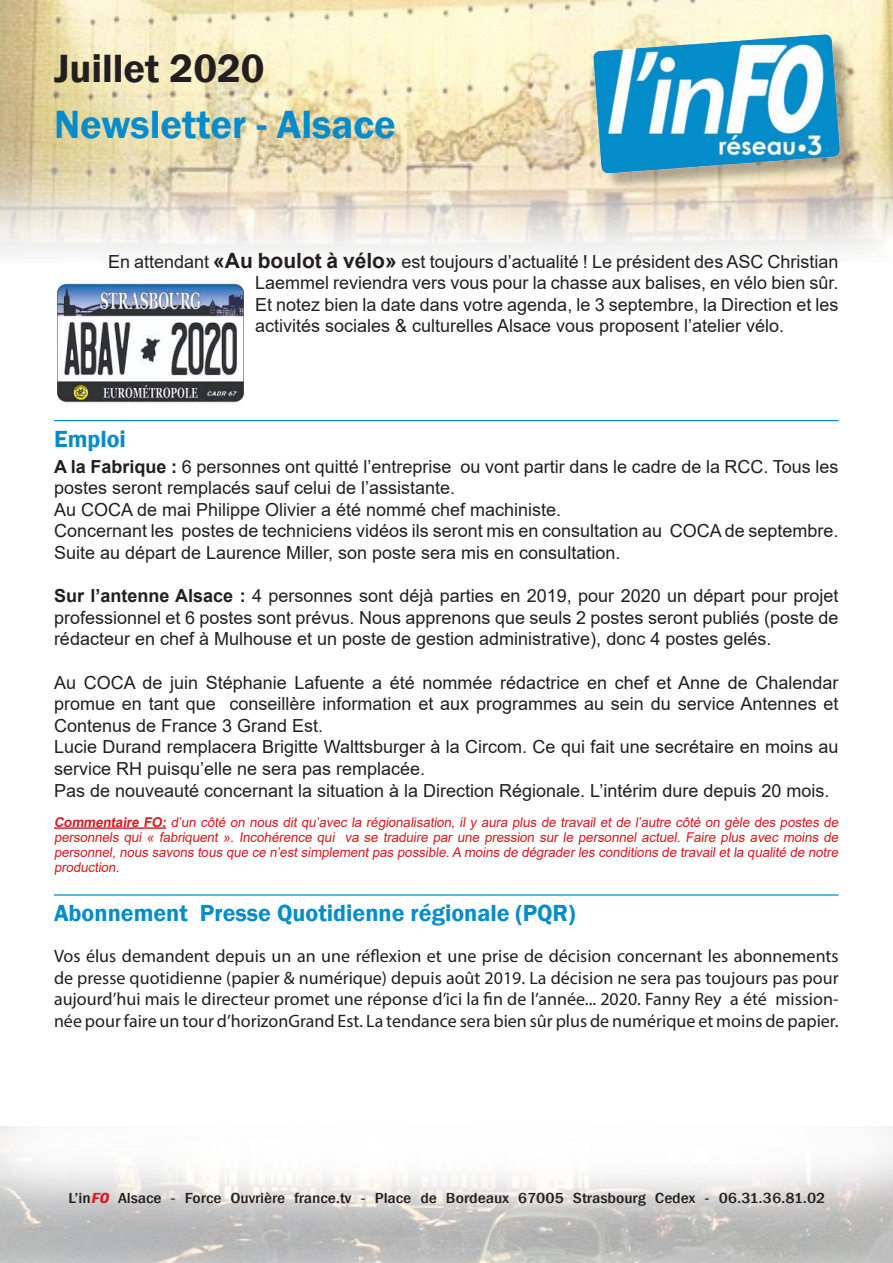
<style>
.page{position:relative;width:893px;height:1263px;background:#fff}
.page>*{position:absolute;margin:0;border:0;box-sizing:border-box;transform-origin:0 0}
.t1{font:600 40.5px "Franklin Gothic";color:#068ccb}
.t2{font:600 40.5px "Franklin Gothic";color:#231f20}
.TITRE{font:600 24px "Franklin Gothic";color:#058dcb}
.t3{font:18px/21.6px "Arial";color:#231f20;text-align:justify}
.Texte_normal{font:18px/21.6px "Myriad Pro";color:#231f20;text-align:justify}
.t4{font:500 condensed 15px "Franklin Gothic";color:#231f20;scale:1.2 1}
.Commentaire_FO{font:13.5px/15px "Arial";color:#dc1820;text-align:justify}
.s1{font-weight:700;font-size:21px}
.s2{font-weight:700}
.s3{font-weight:600;font-style:italic;color:#dc1820}
</style>
<div class="page">
<img style="left:1px;top:0;width:892px;height:255px">
<img style="left:1px;top:1126px;width:892px;height:137px">
<div style="left:596px;top:37px;width:262px;height:154px;background:#231f20;opacity:.33"></div>
<img style="left:590px;top:31px;width:261px;height:147px">
<hr style="left:54px;top:420px;width:784px;height:1px;background:#058dcb">
<hr style="left:54px;top:827px;width:112px;height:2px;background:#dc1820">
<hr style="left:54px;top:894px;width:784px;height:2px;background:#058dcb">
<img style="left:57px;top:281px;width:187px;height:123px">
<h1 class="t2" style="left:54px;top:44px;width:212px">Juillet 2020</h1>
<h1 class="t1" style="left:54px;top:99px;width:343px">Newsletter - Alsace</h1>
<p class="t3" style="left:255px;top:250px;width:585px;text-indent:-147px">En attendant <span class="s1">«Au boulot à vélo»</span> est toujours d’actualité ! Le président des ASC Christian Laemmel reviendra vers vous pour la chasse aux balises, en vélo bien sûr.<br>Et notez bien la date dans votre agenda, le 3 septembre, la Direction et les activités sociales &amp; culturelles Alsace vous proposent l’atelier vélo.</p>
<p class="TITRE" style="left:54px;top:424px;width:73px">Emploi</p>
<p class="t3" style="left:54px;top:455px;width:786px"><span class="s2">A la Fabrique :</span> 6 personnes ont quitté l’entreprise ou vont partir dans le cadre de la RCC. Tous les postes seront remplacés sauf celui de l’assistante.</p>
<p class="t3" style="left:54px;top:499px;width:509px">Au COCA de mai Philippe Olivier a été nommé chef machiniste.</p>
<p class="t3" style="left:54px;top:520px;width:786px">Concernant les postes de techniciens vidéos ils seront mis en consultation au COCA de septembre.</p>
<p class="t3" style="left:54px;top:542px;width:568px">Suite au départ de Laurence Miller, son poste sera mis en consultation.</p>
<p class="t3" style="left:54px;top:585px;width:786px"><span class="s2">Sur l’antenne Alsace :</span> 4 personnes sont déjà parties en 2019, pour 2020 un départ pour projet professionnel et 6 postes sont prévus. Nous apprenons que seuls 2 postes seront publiés (poste de rédacteur en chef à Mulhouse et un poste de gestion administrative), donc 4 postes gelés.</p>
<p class="t3" style="left:54px;top:671px;width:786px">Au COCA de juin Stéphanie Lafuente a été nommée rédactrice en chef et Anne de Chalendar promue en tant que conseillère information et aux programmes au sein du service Antennes et Contenus de France 3 Grand Est.</p>
<p class="t3" style="left:54px;top:736px;width:786px">Lucie Durand remplacera Brigitte Walttsburger à la Circom. Ce qui fait une secrétaire en moins au service RH puisqu’elle ne sera pas remplacée.</p>
<p class="t3" style="left:54px;top:779px;width:777px">Pas de nouveauté concernant la situation à la Direction Régionale. L’intérim dure depuis 20 mois.</p>
<p class="Commentaire_FO" style="left:54px;top:814px;width:788px"><span class="s2">Commentaire FO:</span> d’un côté on nous dit qu’avec la régionalisation, il y aura plus de travail et de l’autre côté on gèle des postes de personnels qui « fabriquent ». Incohérence qui va se traduire par une pression sur le personnel actuel. Faire plus avec moins de personnel, nous savons tous que ce n’est simplement pas possible.A moins de dégrader les conditions de travail et la qualité de notre production.</p>
<p class="TITRE" style="left:54px;top:898px;width:523px">Abonnement Presse Quotidienne régionale (PQR)</p>
<p class="Texte_normal" style="left:54px;top:945px;width:786px">Vos élus demandent depuis un an une réflexion et une prise de décision concernant les abonnements de presse quotidienne (papier &amp; numérique) depuis août 2019. La décision ne sera pas toujours pas pour aujourd’hui mais le directeur promet une réponse d’ici la fin de l’année... 2020. Fanny Rey a été mission&shy;née pour faire un tour d’horizonGrand Est. La tendance sera bien sûr plus de numérique et moins de papier.</p>
<p class="t4" style="left:69px;top:1188px;width:632px">L’in<span class="s3">FO</span> Alsace - Force Ouvrière france.tv - Place de Bordeaux 67005 Strasbourg Cedex - 06.31.36.81.02</p>
</div>
